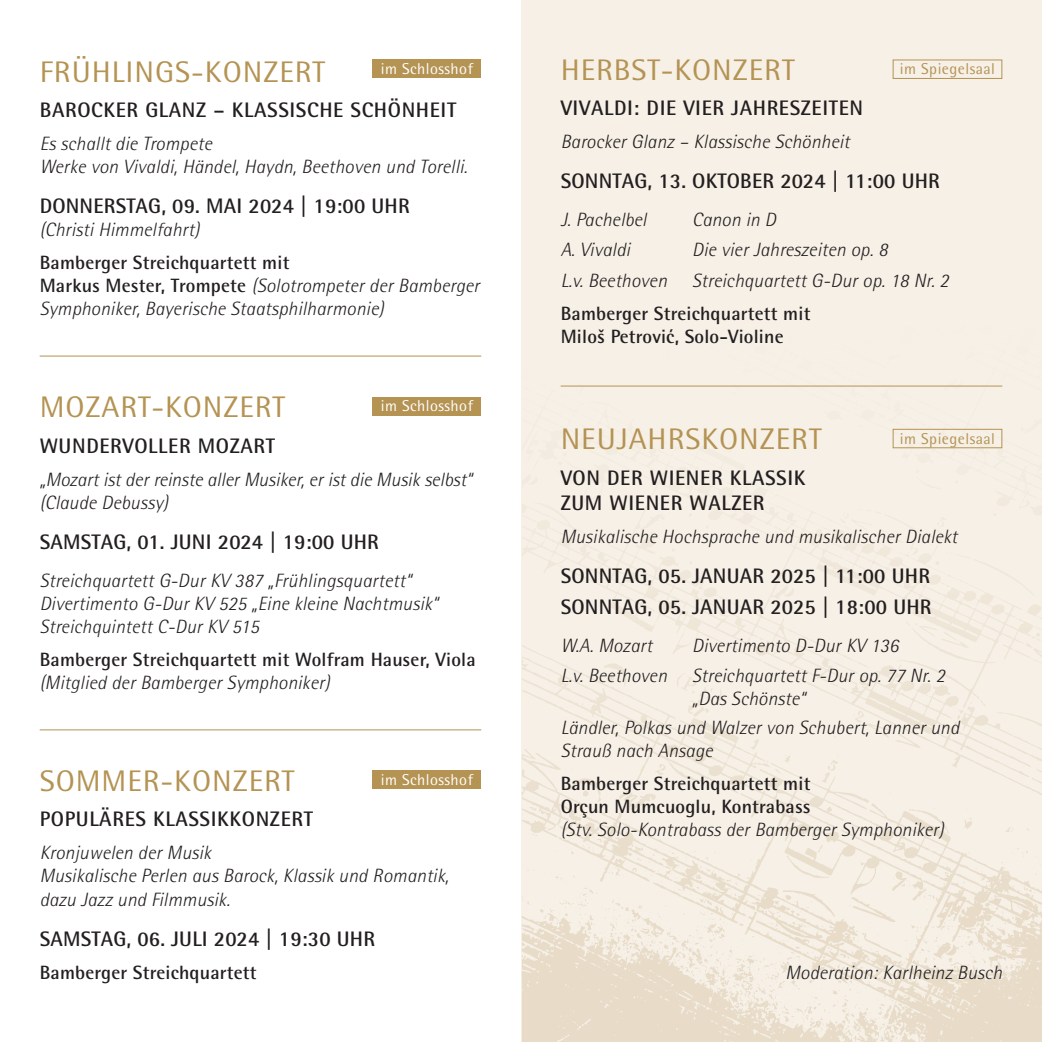
<style>
.page{position:relative;width:1042px;height:1042px;background:#fff}
.page>*{position:absolute;margin:0;border:0;box-sizing:border-box;transform-origin:0 0}
.t1{font:29.75px "Rotis Semi Sans Pro";letter-spacing:.03em;color:#b49353;scale:1.05 1}
.t2{font:700 21px/31.3px "Rotis Semi Sans Pro";letter-spacing:.01em;color:#231f20}
.t3{font:700 21px/25.2px "Rotis Semi Sans Pro";letter-spacing:.03em;color:#231f20}
.t4{font:italic 300 19.25px/23.1px "Rotis Semi Sans Pro";letter-spacing:.01em;color:#231f20}
.t5{font:700 19.25px/23.1px "Rotis Semi Sans Pro";letter-spacing:.01em;color:#231f20}
.t6{font:15.75px "Rotis Semi Sans Pro";letter-spacing:.03em;color:#fff}
.t7{font:15.75px "Rotis Semi Sans Pro";letter-spacing:.03em;color:#b49353}
.s1{font-weight:700;font-style:normal}
</style>
<div class="page">
<div style="left:521px;top:0;width:521px;height:1042px;background:#f6f0e7"></div>
<svg style="left:522px;top:385px;width:520px;height:657px"></svg>
<hr style="left:40px;top:356px;width:441px;height:1px;background:#b49353">
<div style="left:372px;top:60px;width:109px;height:18px;background:#b49353"></div>
<div style="left:372px;top:770px;width:109px;height:19px;background:#b49353"></div>
<div style="left:372px;top:397px;width:109px;height:18px;background:#b49353"></div>
<div style="left:892px;top:60px;width:110px;height:19px;border:1px solid #b49353"></div>
<hr style="left:40px;top:729px;width:441px;height:1px;background:#b49353">
<div style="left:892px;top:429px;width:110px;height:19px;border:1px solid #b49353"></div>
<hr style="left:561px;top:386px;width:441px;height:1px;background:#b49353">
<h1 class="t1" style="left:40px;top:54px;width:273px">FRÜHLINGS-KONZERT</h1>
<p class="t3" style="left:40px;top:97px;width:418px">BAROCKER GLANZ – KLASSISCHE SCHÖNHEIT</p>
<p class="t4" style="left:40px;top:132px;width:429px">Es schallt die Trompete<br>Werke von Vivaldi, Händel, Haydn, Beethoven und Torelli.</p>
<p class="t2" style="left:40px;top:190px;width:371px">DONNERSTAG, 09. MAI 2024 | 19:00 UHR</p>
<p class="t4" style="left:40px;top:218px;width:161px">(Christi Himmelfahrt)</p>
<p class="t4" style="left:40px;top:251px;width:441px"><span class="s1">Bamberger Streichquartett mit<br>Markus Mester, Trompete</span> (Solotrompeter der Bamberger<br>Symphoniker, Bayerische Staatsphilharmonie)</p>
<p class="t6" style="left:381px;top:59px;width:94px">im Schlosshof</p>
<h1 class="t1" style="left:40px;top:390px;width:235px">MOZART-KONZERT</h1>
<p class="t3" style="left:40px;top:433px;width:237px">WUNDERVOLLER MOZART</p>
<p class="t4" style="left:40px;top:467px;width:434px">„Mozart ist der reinste aller Musiker, er ist die Musik selbst“ (Claude Debussy)</p>
<p class="t2" style="left:40px;top:526px;width:341px">SAMSTAG, 01. JUNI 2024 | 19:00 UHR</p>
<p class="t4" style="left:40px;top:569px;width:400px">Streichquartett G-Dur KV 387 „Frühlingsquartett“<br>Divertimento G-Dur KV 525 „Eine kleine Nachtmusik“<br>Streichquintett C-Dur KV 515</p>
<p class="t5" style="left:40px;top:648px;width:437px">Bamberger Streichquartett mit Wolfram Hauser, Viola</p>
<p class="t4" style="left:40px;top:671px;width:291px">(Mitglied der Bamberger Symphoniker)</p>
<p class="t6" style="left:381px;top:396px;width:94px">im Schlosshof</p>
<h1 class="t1" style="left:40px;top:763px;width:244px">SOMMER-KONZERT</h1>
<p class="t3" style="left:40px;top:806px;width:275px">POPULÄRES KLASSIKKONZERT</p>
<p class="t4" style="left:40px;top:841px;width:410px">Kronjuwelen der Musik<br>Musikalische Perlen aus Barock, Klassik und Romantik, dazu Jazz und Filmmusik.</p>
<p class="t2" style="left:40px;top:923px;width:337px">SAMSTAG, 06. JULI 2024 | 19:30 UHR</p>
<p class="t5" style="left:40px;top:960px;width:218px">Bamberger Streichquartett</p>
<p class="t6" style="left:381px;top:770px;width:94px">im Schlosshof</p>
<h1 class="t1" style="left:561px;top:53px;width:224px">HERBST-KONZERT</h1>
<p class="t3" style="left:561px;top:95px;width:304px">VIVALDI: DIE VIER JAHRESZEITEN</p>
<p class="t4" style="left:561px;top:130px;width:290px">Barocker Glanz – Klassische Schönheit</p>
<p class="t2" style="left:561px;top:165px;width:381px">SONNTAG, 13. OKTOBER 2024 | 11:00 UHR</p>
<p class="t4" style="left:561px;top:208px;width:87px">J. Pachelbel</p>
<p class="t4" style="left:692px;top:208px;width:85px">Canon in D</p>
<p class="t4" style="left:561px;top:238px;width:71px">A. Vivaldi</p>
<p class="t4" style="left:692px;top:238px;width:197px">Die vier Jahreszeiten op. 8</p>
<p class="t4" style="left:561px;top:269px;width:108px">L.v. Beethoven</p>
<p class="t4" style="left:692px;top:269px;width:258px">Streichquartett G-Dur op. 18 Nr. 2</p>
<p class="t5" style="left:561px;top:302px;width:251px">Bamberger Streichquartett mit<br>Miloš Petrović, Solo-Violine</p>
<p class="t7" style="left:900px;top:60px;width:97px">im Spiegelsaal</p>
<h1 class="t1" style="left:561px;top:422px;width:250px">NEUJAHRSKONZERT</h1>
<p class="t3" style="left:561px;top:465px;width:246px">VON DER WIENER KLASSIK<br>ZUM WIENER WALZER</p>
<p class="t4" style="left:561px;top:525px;width:398px">Musikalische Hochsprache und musikalischer Dialekt</p>
<p class="t2" style="left:561px;top:560px;width:372px">SONNTAG, 05. JANUAR 2025 | 11:00 UHR<br>SONNTAG, 05. JANUAR 2025 | 18:00 UHR</p>
<p class="t4" style="left:561px;top:634px;width:93px">W.A. Mozart</p>
<p class="t4" style="left:692px;top:634px;width:208px">Divertimento D-Dur KV 136</p>
<p class="t4" style="left:561px;top:663px;width:108px">L.v. Beethoven</p>
<p class="t4" style="left:692px;top:663px;width:254px">Streichquartett F-Dur op. 77 Nr. 2 „Das Schönste“</p>
<p class="t4" style="left:561px;top:716px;width:400px">Ländler, Polkas und Walzer von Schubert, Lanner und<br>Strauß nach Ansage</p>
<p class="t5" style="left:561px;top:772px;width:252px">Bamberger Streichquartett mit<br>Orçun Mumcuoglu, Kontrabass</p>
<p class="t4" style="left:561px;top:818px;width:385px">(Stv. Solo-Kontrabass der Bamberger Symphoniker)</p>
<p class="t7" style="left:900px;top:429px;width:97px">im Spiegelsaal</p>
<p class="t4" style="left:785px;top:961px;width:218px">Moderation: Karlheinz Busch</p>
</div>
